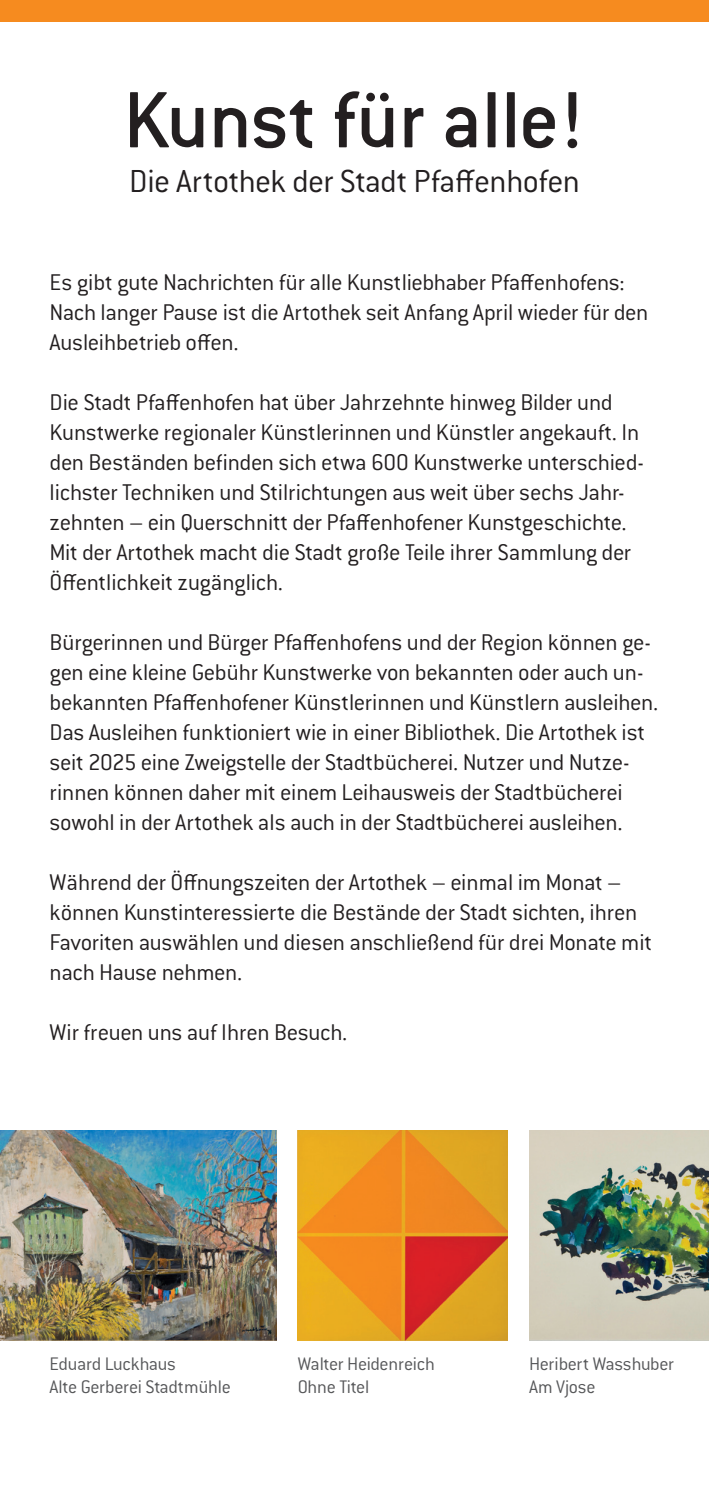
<style>
.page{position:relative;width:709px;height:1489px;background:#fff}
.page>*{position:absolute;margin:0;border:0;box-sizing:border-box;transform-origin:0 0}
.t1{font:500 87.5px "Conduit ITC Std";color:#231f20}
.t2{font:300 35px "Conduit ITC Std";letter-spacing:-.02em;color:#231f20}
.t3{font:300 25px/30px "Conduit ITC Std";letter-spacing:-.015em;color:#231f20}
.t4{font:300 20px/22.5px "Conduit ITC Std";letter-spacing:-.015em;color:#57585a}
</style>
<div class="page">
<img style="left:0;top:1130px;width:276px;height:210px">
<img style="left:298px;top:1130px;width:210px;height:210px">
<img style="left:529px;top:1130px;width:180px;height:210px">
<div style="left:0;top:0;width:709px;height:21px;background:#f68b1f"></div>
<h1 class="t1" style="left:123px;top:67px;width:463px">Kunst für alle!</h1>
<h2 class="t2" style="left:129px;top:160px;width:452px">Die Artothek der Stadt Pfaffenhofen</h2>
<p class="t3" style="left:50px;top:266px;width:600px">Es gibt gute Nachrichten für alle Kunstliebhaber Pfaffenhofens:<br>Nach langer Pause ist die Artothek seit Anfang April wieder für den<br>Ausleihbetrieb offen.</p>
<p class="t3" style="left:50px;top:386px;width:596px">Die Stadt Pfaffenhofen hat über Jahrzehnte hinweg Bilder und Kunstwerke regionaler Künstlerinnen und Künstler angekauft. In den Beständen befinden sich etwa 600 Kunstwerke unterschied&shy;lichster Techniken und Stilrichtungen aus weit über sechs Jahr&shy;zehnten – ein Querschnitt der Pfaffenhofener Kunstgeschichte.<br>Mit der Artothek macht die Stadt große Teile ihrer Sammlung der Öffentlichkeit zugänglich.</p>
<p class="t3" style="left:50px;top:626px;width:610px">Bürgerinnen und Bürger Pfaffenhofens und der Region können ge&shy;gen eine kleine Gebühr Kunstwerke von bekannten oder auch un&shy;bekannten Pfaffenhofener Künstlerinnen und Künstlern ausleihen.<br>Das Ausleihen funktioniert wie in einer Bibliothek. Die Artothek ist seit 2025 eine Zweigstelle der Stadtbücherei. Nutzer und Nutze&shy;rinnen können daher mit einem Leihausweis der Stadtbücherei sowohl in der Artothek als auch in der Stadtbücherei ausleihen.</p>
<p class="t3" style="left:50px;top:866px;width:604px">Während der Öffnungszeiten der Artothek – einmal im Monat – können Kunstinteressierte die Bestände der Stadt sichten, ihren Favoriten auswählen und diesen anschließend für drei Monate mit nach Hause nehmen.</p>
<p class="t3" style="left:50px;top:1016px;width:299px">Wir freuen uns auf Ihren Besuch.</p>
<p class="t4" style="left:50px;top:1352px;width:183px">Eduard Luckhaus<br>Alte Gerberei Stadtmühle</p>
<p class="t4" style="left:298px;top:1352px;width:138px">Walter Heidenreich<br>Ohne Titel</p>
<p class="t4" style="left:529px;top:1352px;width:146px">Heribert Wasshuber<br>Am Vjose</p>
</div>
